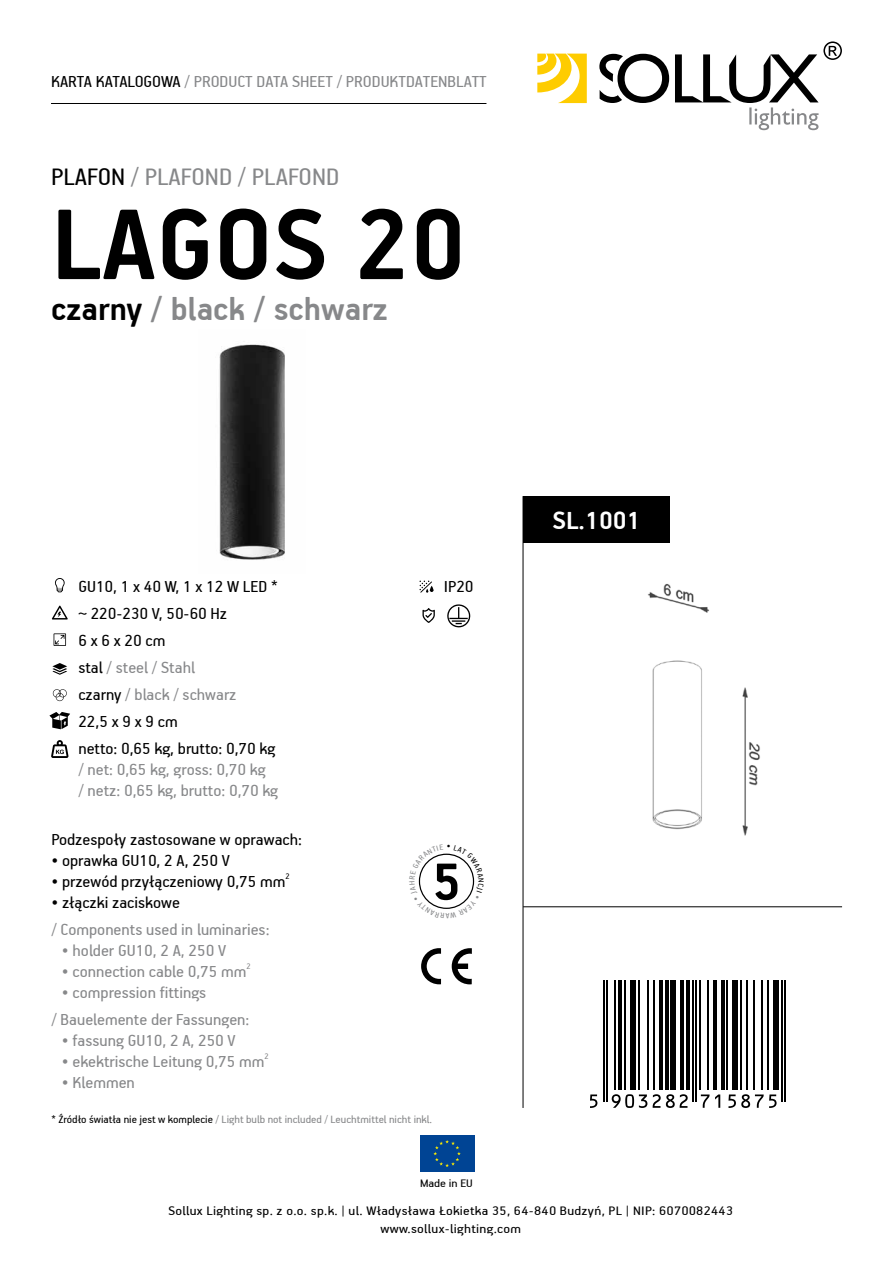
<style>
.page{position:relative;width:893px;height:1263px;background:#fff}
.page>*{position:absolute;margin:0;border:0;box-sizing:border-box;transform-origin:0 0}
.t1{font:700 112.5px "PF Handbook Pro";color:#000}
.t2{font:700 58.65px "PF Handbook Pro";color:#000}
.t3{font:700 36px "PF Handbook Pro";color:#87888a}
.t4{font:700 28.05px "PF Handbook Pro";color:#fff}
.t5{font:27px "PF Handbook Pro";color:#87888a}
.t6{font:18px/27px "PF Handbook Pro";color:#87888a}
.t7{font:18px/27px "PF Handbook Pro";color:#000}
.t8{font:13.95px/18px "PF Handbook Pro";letter-spacing:.02em;color:#000;text-align:center;scale:1.08 1}
.t9{font:12.3px "PF Handbook Pro";color:#000;scale:1.08 1}
.t10{font:12px "PF Handbook Pro";color:#87888a}
.s1{color:#000}
.s2{color:#87888a}
</style>
<div class="page">
<svg style="left:537px;top:54px;width:50px;height:49px"></svg>
<svg style="left:599px;top:41px;width:243px;height:89px"></svg>
<hr style="left:51px;top:103px;width:435px;height:1px;background:#000">
<div style="left:420px;top:1135px;width:54px;height:36px;background:#004494"></div>
<svg style="left:433px;top:1140px;width:28px;height:27px"></svg>
<img style="left:522px;top:506px;width:321px;height:432px">
<svg style="left:50px;top:712px;width:20px;height:17px"></svg>
<img style="left:219px;top:344px;width:66px;height:216px">
<hr style="left:603px;top:980px;width:1px;height:121px;background:#000">
<hr style="left:607px;top:980px;width:1px;height:121px;background:#000">
<hr style="left:614px;top:980px;width:2px;height:110px;background:#000">
<hr style="left:618px;top:980px;width:4px;height:110px;background:#000">
<hr style="left:624px;top:980px;width:2px;height:110px;background:#000">
<div style="left:630px;top:980px;width:5px;height:110px;background:#000"></div>
<hr style="left:638px;top:980px;width:1px;height:110px;background:#000">
<hr style="left:647px;top:980px;width:2px;height:110px;background:#000">
<hr style="left:653px;top:980px;width:2px;height:110px;background:#000">
<hr style="left:659px;top:980px;width:3px;height:110px;background:#000">
<hr style="left:665px;top:980px;width:3px;height:110px;background:#000">
<div style="left:671px;top:980px;width:5px;height:110px;background:#000"></div>
<hr style="left:680px;top:980px;width:4px;height:110px;background:#000">
<hr style="left:686px;top:980px;width:3px;height:110px;background:#000">
<hr style="left:692px;top:980px;width:1px;height:121px;background:#000">
<hr style="left:696px;top:980px;width:1px;height:121px;background:#000">
<hr style="left:700px;top:980px;width:1px;height:110px;background:#000">
<hr style="left:707px;top:980px;width:2px;height:110px;background:#000">
<hr style="left:713px;top:980px;width:3px;height:110px;background:#000">
<hr style="left:721px;top:980px;width:3px;height:110px;background:#000">
<hr style="left:727px;top:980px;width:1px;height:110px;background:#000">
<div style="left:732px;top:980px;width:6px;height:110px;background:#000"></div>
<hr style="left:740px;top:980px;width:2px;height:110px;background:#000">
<hr style="left:746px;top:980px;width:1px;height:110px;background:#000">
<hr style="left:754px;top:980px;width:1px;height:110px;background:#000">
<hr style="left:761px;top:980px;width:2px;height:110px;background:#000">
<hr style="left:767px;top:980px;width:2px;height:110px;background:#000">
<div style="left:773px;top:980px;width:5px;height:110px;background:#000"></div>
<hr style="left:781px;top:980px;width:1px;height:121px;background:#000">
<hr style="left:785px;top:980px;width:1px;height:121px;background:#000">
<svg style="left:590px;top:1094px;width:7px;height:14px"></svg>
<svg style="left:612px;top:1094px;width:35px;height:14px"></svg>
<svg style="left:653px;top:1094px;width:35px;height:14px"></svg>
<svg style="left:701px;top:1094px;width:8px;height:14px"></svg>
<svg style="left:715px;top:1094px;width:5px;height:14px"></svg>
<svg style="left:728px;top:1094px;width:49px;height:14px"></svg>
<div style="left:523px;top:496px;width:147px;height:46px;background:#000"></div>
<svg style="left:51px;top:740px;width:18px;height:18px"></svg>
<svg style="left:54px;top:633px;width:12px;height:13px"></svg>
<svg style="left:55px;top:578px;width:10px;height:14px"></svg>
<svg style="left:52px;top:663px;width:15px;height:12px"></svg>
<svg style="left:53px;top:689px;width:14px;height:12px"></svg>
<svg style="left:52px;top:606px;width:16px;height:13px"></svg>
<svg style="left:419px;top:581px;width:15px;height:12px"></svg>
<svg style="left:447px;top:604px;width:23px;height:24px"></svg>
<svg style="left:422px;top:608px;width:13px;height:15px"></svg>
<svg style="left:452px;top:948px;width:20px;height:36px"></svg>
<svg style="left:421px;top:948px;width:20px;height:36px"></svg>
<hr style="left:523px;top:496px;width:1px;height:612px;background:#000">
<hr style="left:523px;top:906px;width:319px;height:1px;background:#000">
<svg style="left:418px;top:853px;width:57px;height:56px"></svg>
<p class="t6" style="left:51px;top:67px;width:313px"><span class="s1">KARTA KATALOGOWA</span> / PRODUCT DATA SHEET / Produktdate</p>
<p class="t6" style="left:438px;top:67px;width:27px">nblatt</p>
<h3 class="t5" style="left:51px;top:160px;width:287px"><span class="s1">Plafon</span> / Plafond / Plafond</h3>
<h1 class="t1" style="left:51px;top:176px;width:417px">LAGOS 20</h1>
<h3 class="t3" style="left:51px;top:287px;width:338px"><span class="s1">czarny</span> / black / schwarz</h3>
<p class="t7" style="left:78px;top:572px;width:201px">GU10, 1 x 40 W, 1 x 12 W LED * ~ 220-230 V, 50-60 Hz<br>6 x 6 x 20 cm<br>stal <span class="s2">/ steel / Stahl<br></span>czarny <span class="s2">/ black / schwarz<br></span>22,5 x 9 x 9 cm<br>netto: 0,65 kg, brutto: 0,70 kg</p>
<p class="t6" style="left:78px;top:758px;width:201px;line-height:21px">/ net: 0,65 kg, gross: 0,70 kg<br>/ netz: 0,65 kg, brutto: 0,70 kg</p>
<p class="t7" style="left:51px;top:825px;width:252px">Podzespoły zastosowane w oprawach:</p>
<p class="t7" style="left:51px;top:846px;width:180px">• oprawka GU10, 2 A, 250 V</p>
<p class="t7" style="left:51px;top:867px;width:240px">• przewód przyłączeniowy 0,75 mm<sup>2</sup></p>
<p class="t6" style="left:51px;top:888px;width:220px"><span class="s1">• złączki zaciskowe<br></span>/ Components used in luminaries:</p>
<p class="t6" style="left:62px;top:936px;width:166px">• holder GU10, 2 A, 250 V</p>
<p class="t6" style="left:62px;top:957px;width:190px">• connection cable 0,75 mm<sup>2</sup></p>
<p class="t6" style="left:51px;top:978px;width:199px;text-indent:11px">• compression fittings<br>/ Bauelemente der Fassungen:</p>
<p class="t6" style="left:62px;top:1026px;width:175px">• fassung GU10, 2 A, 250 V</p>
<p class="t6" style="left:62px;top:1047px;width:208px">• ekektrische Leitung 0,75 mm<sup>2</sup></p>
<p class="t6" style="left:62px;top:1068px;width:74px">• Klemmen</p>
<p class="t7" style="left:444px;top:572px;width:31px">IP20</p>
<h2 class="t2" style="left:432px;top:846px;width:31px">5</h2>
<p class="t10" style="left:51px;top:1112px;width:382px"><span class="s1">* Źródło światła nie jest w komplecie</span> / Light bulb not included / Leuchtmittel nicht inkl.</p>
<p class="t9" style="left:420px;top:1176px;width:50px">Made in EU</p>
<h3 class="t4" style="left:552px;top:503px;width:90px">SL.1001</h3>
<p class="t8" style="left:168px;top:1201px;width:524px">Sollux Lighting sp. z o.o. sp.k. | ul. Władysława Łokietka 35, 64-840 Budzyń, PL | NIP: 6070082443 www.sollux-lighting.com</p>
</div>
